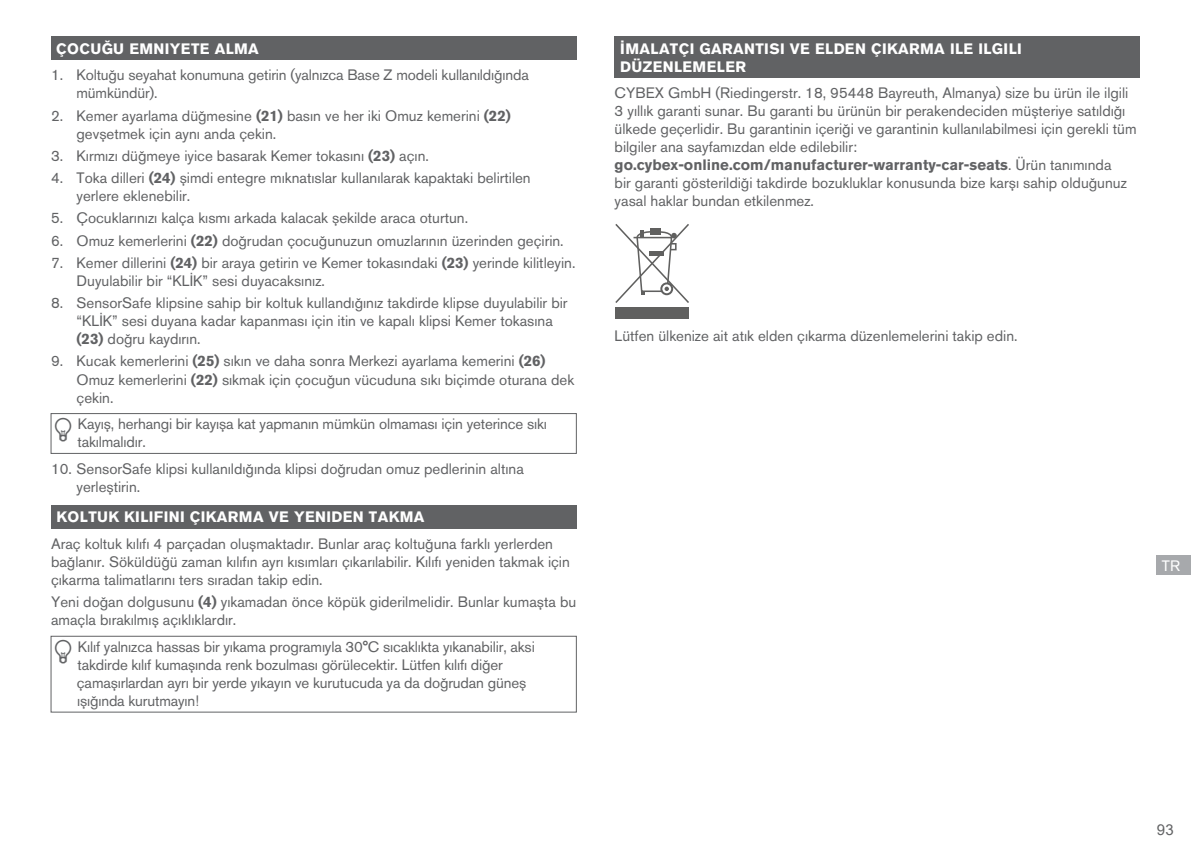
<style>
.page{position:relative;width:1191px;height:851px;background:#fff}
.page>*{position:absolute;margin:0;border:0;box-sizing:border-box;transform-origin:0 0}
.t1{font:15px/18px "Akzidenz Grotesk Pro";color:#616264}
.t2{font:700 15px/18px "Akzidenz Grotesk Pro";letter-spacing:.025em;color:#fff}
.t3{font:15px "Arial";color:#616264}
.t4{font:15px "Akzidenz Grotesk Pro";color:#fff}
.s1{font-weight:700}
</style>
<div class="page">
<div style="left:51px;top:37px;width:525px;height:23px;background:#616264"></div>
<div style="left:51px;top:413px;width:526px;height:40px;border:1px solid #616264"></div>
<div style="left:51px;top:505px;width:525px;height:23px;background:#616264"></div>
<div style="left:51px;top:635px;width:526px;height:77px;border:1px solid #616264"></div>
<div style="left:614px;top:37px;width:526px;height:41px;background:#616264"></div>
<div style="left:615px;top:308px;width:74px;height:11px;background:#60605f"></div>
<svg style="left:615px;top:224px;width:74px;height:79px"></svg>
<div style="left:650px;top:228px;width:11px;height:7px;background:#60605f"></div>
<div style="left:1157px;top:555px;width:34px;height:20px;background:#a7a9ac"></div>
<p class="t2" style="left:56px;top:39px;width:204px">ÇOCUĞU EMNIYETE ALMA</p>
<p class="t1" style="left:77px;top:66px;width:454px;text-indent:-26px">1. Koltuğu seyahat konumuna getirin (yalnızca Base Z modeli kullanıldığında mümkündür).</p>
<p class="t1" style="left:77px;top:106px;width:436px;text-indent:-26px">2. Kemer ayarlama düğmesine <span class="s1">(21)</span> basın ve her iki Omuz kemerini <span class="s1">(22) </span>gevşetmek için aynı anda çekin.</p>
<p class="t1" style="left:51px;top:146px;width:379px">3. Kırmızı düğmeye iyice basarak Kemer tokasını <span class="s1">(23)</span> açın.</p>
<p class="t1" style="left:77px;top:169px;width:456px;text-indent:-26px">4. Toka dilleri <span class="s1">(24)</span> şimdi entegre mıknatıslar kullanılarak kapaktaki belirtilen yerlere eklenebilir.</p>
<p class="t1" style="left:51px;top:209px;width:418px">5. Çocuklarınızı kalça kısmı arkada kalacak şekilde araca oturtun.</p>
<p class="t1" style="left:51px;top:231px;width:514px">6. Omuz kemerlerini <span class="s1">(22)</span> doğrudan çocuğunuzun omuzlarının üzerinden geçirin.</p>
<p class="t1" style="left:77px;top:253px;width:500px;text-indent:-26px">7. Kemer dillerini <span class="s1">(24)</span> bir araya getirin ve Kemer tokasındaki <span class="s1">(23)</span> yerinde kilitleyin.<br>Duyulabilir bir “KLİK” sesi duyacaksınız.</p>
<p class="t1" style="left:77px;top:294px;width:492px;text-indent:-26px">8. SensorSafe klipsine sahip bir koltuk kullandığınız takdirde klipse duyulabilir bir “KLİK” sesi duyana kadar kapanması için itin ve kapalı klipsi Kemer tokasına <span class="s1">(23)</span> doğru kaydırın.</p>
<p class="t1" style="left:77px;top:352px;width:499px;text-indent:-26px">9. Kucak kemerlerini <span class="s1">(25)</span> sıkın ve daha sonra Merkezi ayarlama kemerini <span class="s1">(26)<br></span>Omuz kemerlerini <span class="s1">(22)</span> sıkmak için çocuğun vücuduna sıkı biçimde oturana dek çekin.</p>
<p class="t1" style="left:78px;top:414px;width:471px">Kayış, herhangi bir kayışa kat yapmanın mümkün olmaması için yeterince sıkı takılmalıdır.</p>
<p class="t1" style="left:77px;top:459px;width:449px;text-indent:-26px">10. SensorSafe klipsi kullanıldığında klipsi doğrudan omuz pedlerinin altına yerleştirin.</p>
<p class="t2" style="left:57px;top:508px;width:369px">KOLTUK KILIFINI ÇIKARMA VE YENIDEN TAKMA</p>
<p class="t1" style="left:51px;top:534px;width:520px">Araç koltuk kılıfı 4 parçadan oluşmaktadır. Bunlar araç koltuğuna farklı yerlerden bağlanır. Söküldüğü zaman kılıfın ayrı kısımları çıkarılabilir. Kılıfı yeniden takmak için çıkarma talimatlarını ters sıradan takip edin.</p>
<p class="t1" style="left:51px;top:593px;width:527px">Yeni doğan dolgusunu <span class="s1">(4)</span> yıkamadan önce köpük giderilmelidir. Bunlar kumaşta bu amaçla bırakılmış açıklıklardır.</p>
<p class="t1" style="left:77px;top:637px;width:459px">Kılıf yalnızca hassas bir yıkama programıyla 30°C sıcaklıkta yıkanabilir, aksi takdirde kılıf kumaşında renk bozulması görülecektir. Lütfen kılıfı diğer çamaşırlardan ayrı bir yerde yıkayın ve kurutucuda ya da doğrudan güneş ışığında kurutmayın!</p>
<p class="t2" style="left:620px;top:39px;width:403px">İMALATÇI GARANTISI VE ELDEN ÇIKARMA ILE ILGILI<br>DÜZENLEMELER</p>
<p class="t1" style="left:614px;top:84px;width:523px">CYBEX GmbH (Riedingerstr. 18, 95448 Bayreuth, Almanya) size bu ürün ile ilgili 3 yıllık garanti sunar. Bu garanti bu ürünün bir perakendeciden müşteriye satıldığı ülkede geçerlidir. Bu garantinin içeriği ve garantinin kullanılabilmesi için gerekli tüm bilgiler ana sayfamızdan elde edilebilir: <span class="s1">go.cybex-online.com/manufacturer-warranty-car-seats</span>. Ürün tanımında<br>bir garanti gösterildiği takdirde bozukluklar konusunda bize karşı sahip olduğunuz yasal haklar bundan etkilenmez.</p>
<p class="t1" style="left:614px;top:327px;width:404px">Lütfen ülkenize ait atık elden çıkarma düzenlemelerini takip edin.</p>
<p class="t4" style="left:1161px;top:556px;width:20px">TR</p>
<p class="t3" style="left:1157px;top:819px;width:19px">93</p>
</div>
